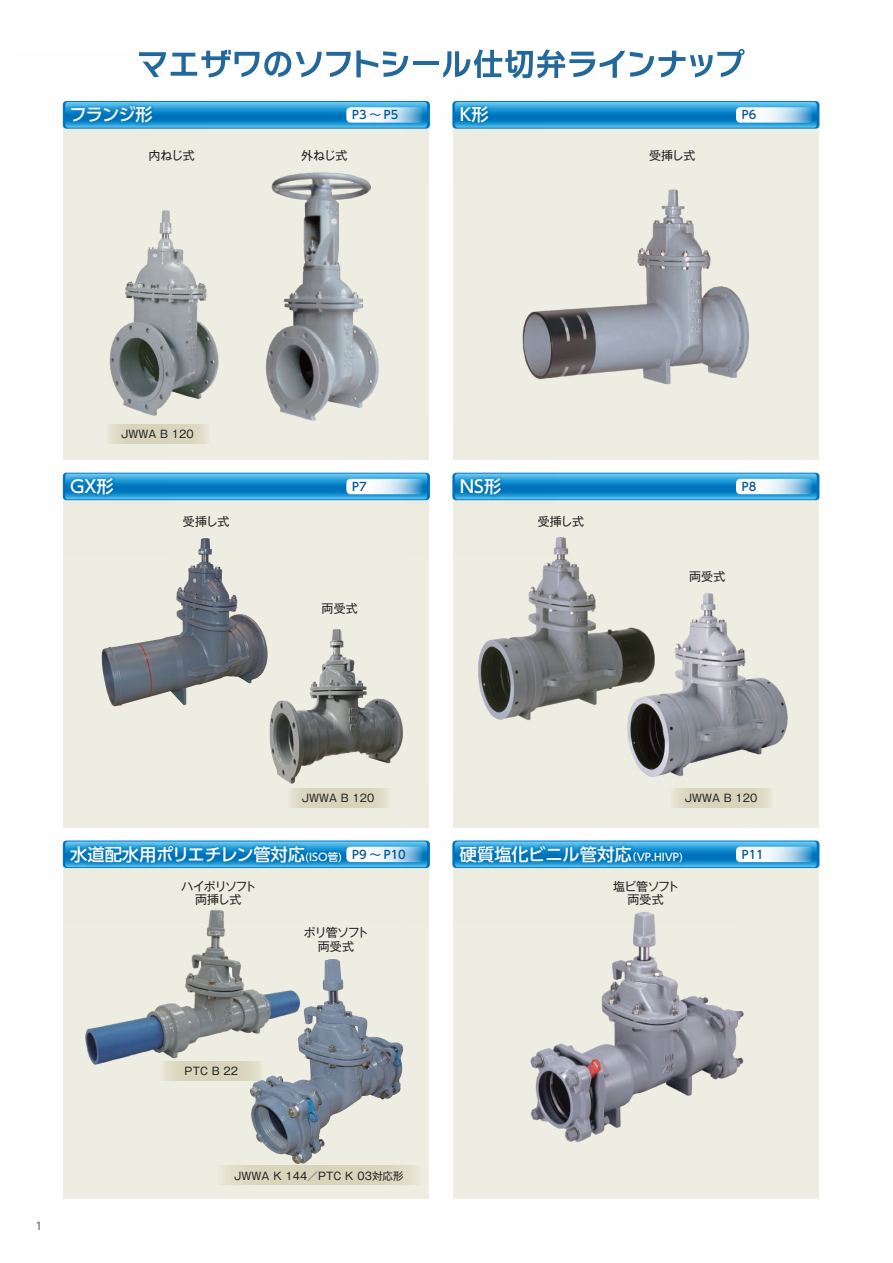
<style>
.page{position:relative;width:893px;height:1263px;background:#fff}
.page>*{position:absolute;margin:0;border:0;box-sizing:border-box;transform-origin:0 0}
.t1{font:500 17.25px "UD Shin Go Pro";color:#fff}
.t2{font:500 17.25px "UD Shin Go Pro";letter-spacing:-.02em;color:#fff}
.t3{font:12px/13.5px "Gothic MB101 Pro";letter-spacing:-.035em;color:#231f20;text-align:center}
.t4{font:12px/13.5px "Gothic MB101 Pro";letter-spacing:-.105em;color:#231f20;text-align:center}
.t5{font:12px/13.5px "Gothic MB101 Pro";letter-spacing:-.08em;color:#231f20;text-align:center}
.t6{font:500 11.55px "UD Shin Go Pro";color:#005495}
.t7{font:10.5px "Gothic MB101 Pro";letter-spacing:.01em;color:#231f20}
.t8{font:10.5px "UD Shin Go Pro";color:#57585a}
.s1{font-size:10.5px}
.s2{font-size:11.55px;color:#005495}
</style>
<div class="page">
<img style="left:698px;top:103px;width:122px;height:792px">
<div style="left:64px;top:474px;width:365px;height:354px;background:#eeede1"></div>
<div style="left:453px;top:474px;width:365px;height:354px;background:#eeede1"></div>
<div style="left:453px;top:102px;width:365px;height:358px;background:#eeede1"></div>
<div style="left:64px;top:841px;width:365px;height:358px;background:#eeede1"></div>
<div style="left:64px;top:102px;width:365px;height:358px;background:#eeede1"></div>
<div style="left:453px;top:841px;width:365px;height:358px;background:#eeede1"></div>
<img style="left:109px;top:210px;width:110px;height:206px">
<img style="left:265px;top:172px;width:114px;height:249px">
<img style="left:260px;top:628px;width:143px;height:156px">
<img style="left:85px;top:922px;width:165px;height:159px">
<img style="left:522px;top:189px;width:228px;height:196px">
<img style="left:478px;top:537px;width:122px;height:184px">
<img style="left:530px;top:895px;width:289px;height:267px">
<img style="left:600px;top:593px;width:188px;height:215px">
<svg style="left:63px;top:101px;width:342px;height:28px;background:#369dd4"></svg>
<img style="left:405px;top:56px;width:135px;height:73px">
<svg style="left:452px;top:101px;width:367px;height:28px;background:#389ed5"></svg>
<img style="left:62px;top:423px;width:106px;height:131px">
<svg style="left:63px;top:473px;width:342px;height:27px;background:#369dd5"></svg>
<img style="left:62px;top:791px;width:335px;height:131px">
<svg style="left:63px;top:840px;width:342px;height:28px;background:#369bd2"></svg>
<img style="left:405px;top:791px;width:333px;height:131px">
<svg style="left:452px;top:840px;width:367px;height:28px;background:#389cd3"></svg>
<img style="left:405px;top:472px;width:151px;height:82px">
<svg style="left:452px;top:473px;width:367px;height:27px;background:#379ed5"></svg>
<svg style="left:106px;top:424px;width:101px;height:19px;background:#dad7c0"></svg>
<svg style="left:286px;top:788px;width:104px;height:19px;background:#dad7c0"></svg>
<svg style="left:222px;top:1165px;width:195px;height:20px;background:#dad7c0"></svg>
<svg style="left:160px;top:1061px;width:90px;height:19px;background:#dad7bf"></svg>
<svg style="left:669px;top:788px;width:104px;height:19px;background:#dad8c1"></svg>
<img style="left:102px;top:538px;width:148px;height:168px">
<img style="left:250px;top:959px;width:84px;height:181px">
<svg style="left:139px;top:50px;width:269px;height:27px"></svg>
<hr style="left:413px;top:61px;width:25px;height:4px;background:#23689a">
<svg style="left:443px;top:49px;width:302px;height:29px"></svg>
<h1 class="t1" style="left:69px;top:101px;width:85px">フランジ形</h1>
<p class="t6" style="left:352px;top:106px;width:48px">P3 ～ P5</p>
<h1 class="t1" style="left:460px;top:101px;width:30px">K形</h1>
<p class="t6" style="left:742px;top:106px;width:16px">P6</p>
<p class="t3" style="left:149px;top:147px;width:48px">内ねじ式</p>
<p class="t3" style="left:301px;top:147px;width:48px">外ねじ式</p>
<p class="t3" style="left:649px;top:147px;width:48px">受挿し式</p>
<p class="t7" style="left:121px;top:425px;width:74px">JWWA B 120</p>
<h1 class="t1" style="left:70px;top:472px;width:45px">GX形</h1>
<p class="t6" style="left:352px;top:477px;width:16px">P7</p>
<p class="t3" style="left:183px;top:513px;width:48px">受挿し式</p>
<p class="t3" style="left:322px;top:600px;width:38px">両受式</p>
<h1 class="t1" style="left:460px;top:472px;width:43px">NS形</h1>
<p class="t6" style="left:742px;top:477px;width:16px">P8</p>
<p class="t3" style="left:538px;top:513px;width:48px">受挿し式</p>
<p class="t3" style="left:689px;top:568px;width:38px">両受式</p>
<p class="t7" style="left:302px;top:790px;width:74px">JWWA B 120</p>
<p class="t7" style="left:685px;top:790px;width:74px">JWWA B 120</p>
<h1 class="t2" style="left:70px;top:840px;width:337px">水道配水用ポリエチレン管対応<span class="s1">(ISO管)</span> <span class="s2">P9 ～ P10</span></h1>
<h1 class="t1" style="left:460px;top:840px;width:225px">硬質塩化ビニル管対応<span class="s1">（VP.HIVP)</span></h1>
<p class="t6" style="left:742px;top:845px;width:24px">P11</p>
<p class="t4" style="left:181px;top:877px;width:77px">ハイポリソフト両挿し式</p>
<p class="t5" style="left:304px;top:924px;width:66px">ポリ管ソフト両受式</p>
<p class="t3" style="left:613px;top:877px;width:68px">塩ビ管ソフト両受式</p>
<p class="t8" style="left:36px;top:1217px;width:8px">1</p>
<p class="t7" style="left:185px;top:1062px;width:55px">PTC B 22</p>
<p class="t7" style="left:234px;top:1167px;width:171px">JWWA K 144／PTC K 03対応形</p>
</div>
